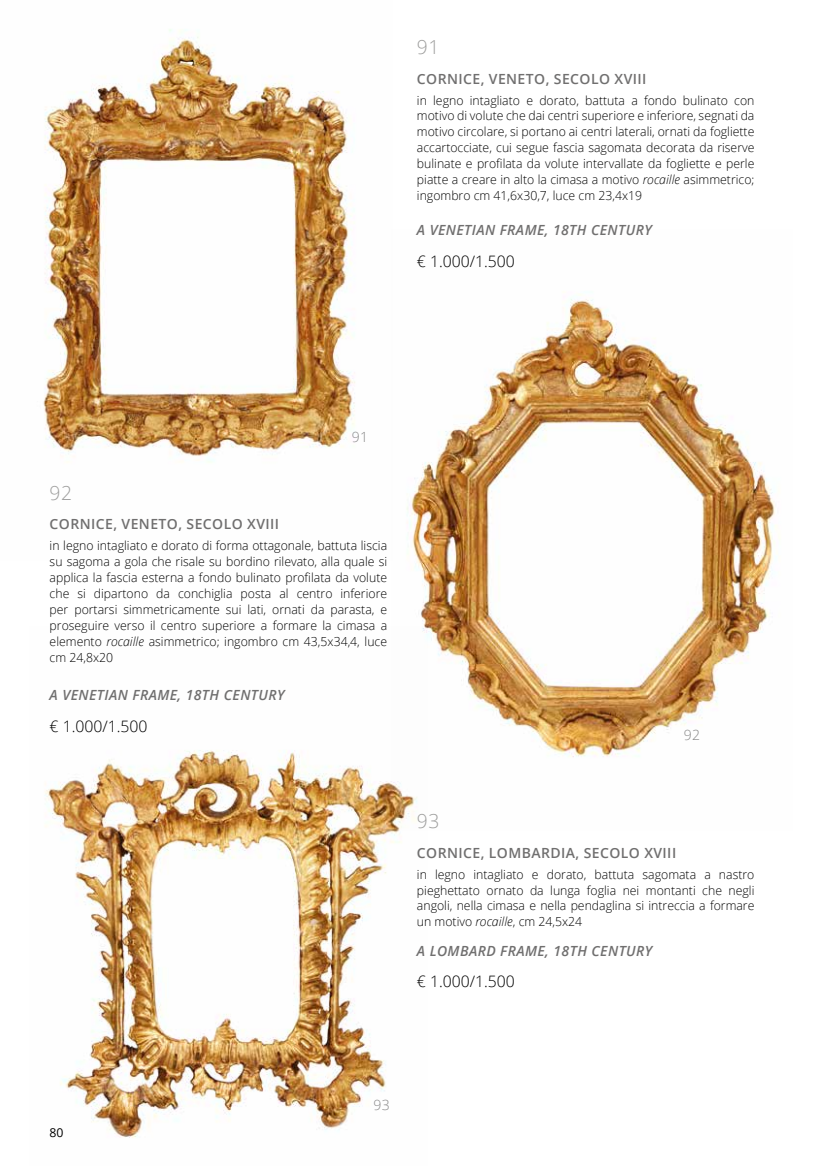
<style>
.page{position:relative;width:819px;height:1166px;background:#fff}
.page>*{position:absolute;margin:0;border:0;box-sizing:border-box;transform-origin:0 0}
.t1{font:300 19.25px "Open Sans";color:#9d9d9c}
.t2{font:300 15.75px "Open Sans";color:#000}
.t3{font:600 14px "Open Sans";letter-spacing:.03em;color:#706f6f}
.t4{font:italic 600 14px "Open Sans";letter-spacing:.03em;color:#706f6f}
.t5{font:300 14px "Open Sans";color:#878787}
.t6{font:300 12.42px/15.9px "Open Sans";color:#000;text-align:justify}
.t7{font:12.25px "Open Sans";color:#000}
.s1{font-style:italic}
</style>
<div class="page">
<img style="left:43px;top:29px;width:312px;height:434px">
<img style="left:406px;top:294px;width:374px;height:463px">
<img style="left:45px;top:626px;width:382px;height:512px">
<h1 class="t1" style="left:417px;top:34px;width:24px">91</h1>
<p class="t3" style="left:417px;top:69px;width:231px">CORNICE, VENETO, SECOLO XVIII</p>
<p class="t6" style="left:417px;top:92px;width:339px">in legno intagliato e dorato, battuta a fondo bulinato con motivo di volute che dai centri superiore e inferiore, segnati da motivo circolare, si portano ai centri laterali, ornati da fogliette accartocciate, cui segue fascia sagomata decorata da riserve bulinate e profilata da volute intervallate da fogliette e perle piatte a creare in alto la cimasa a motivo <span class="s1">rocaille</span> asimmetrico; ingombro cm 41,6x30,7, luce cm 23,4x19</p>
<p class="t4" style="left:417px;top:221px;width:236px">A VENETIAN FRAME, 18TH CENTURY</p>
<p class="t2" style="left:417px;top:251px;width:99px">€ 1.000/1.500</p>
<p class="t5" style="left:352px;top:428px;width:18px">91</p>
<h1 class="t1" style="left:50px;top:479px;width:24px">92</h1>
<p class="t3" style="left:50px;top:514px;width:231px">CORNICE, VENETO, SECOLO XVIII</p>
<p class="t6" style="left:50px;top:537px;width:339px">in legno intagliato e dorato di forma ottagonale, battuta liscia su sagoma a gola che risale su bordino rilevato, alla quale si applica la fascia esterna a fondo bulinato profilata da volute che si dipartono da conchiglia posta al centro inferiore per portarsi simmetricamente sui lati, ornati da parasta, e proseguire verso il centro superiore a formare la cimasa a elemento <span class="s1">rocaille</span> asimmetrico; ingombro cm 43,5x34,4, luce cm 24,8x20</p>
<p class="t4" style="left:50px;top:685px;width:236px">A VENETIAN FRAME, 18TH CENTURY</p>
<p class="t2" style="left:50px;top:715px;width:99px">€ 1.000/1.500</p>
<p class="t5" style="left:683px;top:725px;width:18px">92</p>
<h1 class="t1" style="left:417px;top:808px;width:24px">93</h1>
<p class="t3" style="left:417px;top:843px;width:261px">CORNICE, LOMBARDIA, SECOLO XVIII</p>
<p class="t6" style="left:417px;top:866px;width:339px">in legno intagliato e dorato, battuta sagomata a nastro pieghettato ornato da lunga foglia nei montanti che negli angoli, nella cimasa e nella pendaglina si intreccia a formare un motivo <span class="s1">rocaille</span>, cm 24,5x24</p>
<p class="t4" style="left:417px;top:941px;width:237px">A LOMBARD FRAME, 18TH CENTURY</p>
<p class="t2" style="left:417px;top:971px;width:99px">€ 1.000/1.500</p>
<p class="t7" style="left:50px;top:1124px;width:16px">80</p>
<p class="t5" style="left:373px;top:1095px;width:18px">93</p>
</div>
